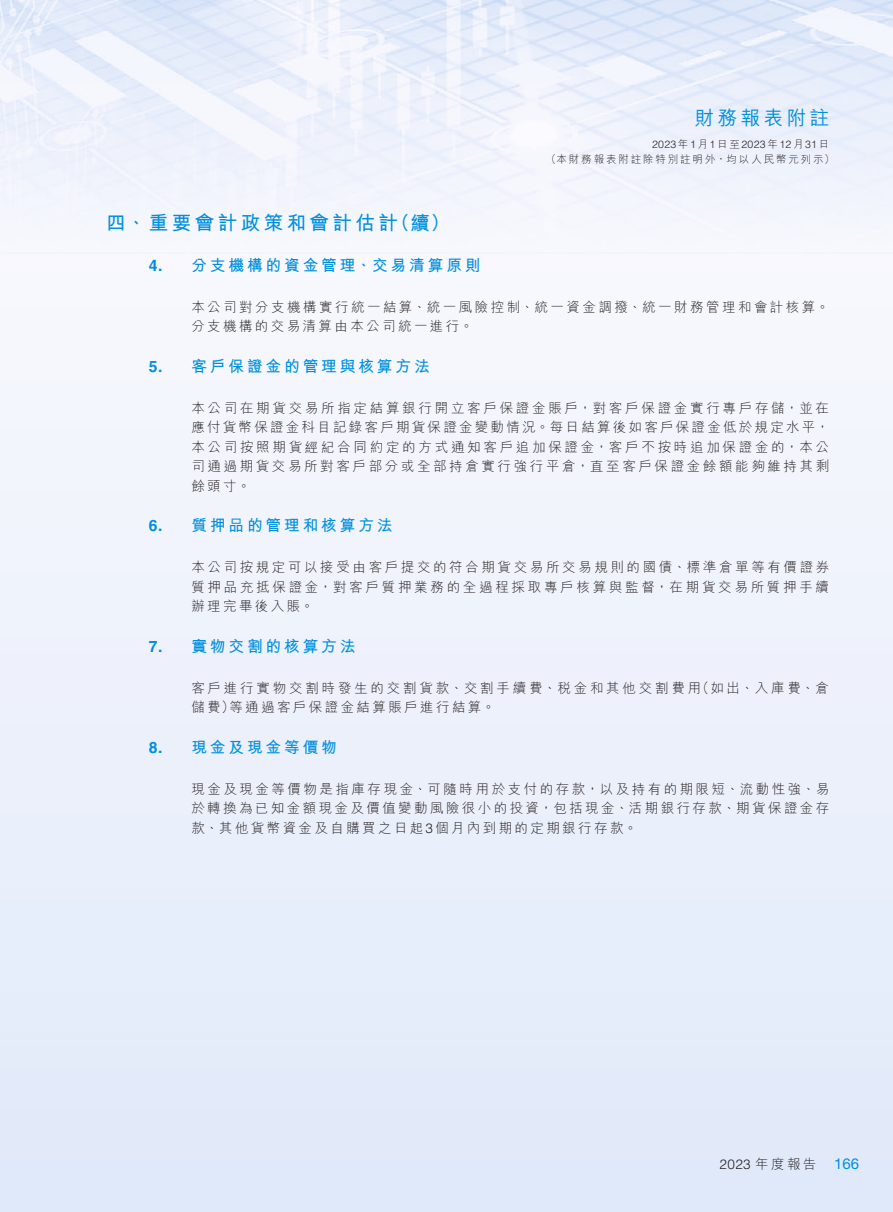
<style>
.page{position:relative;width:893px;height:1212px;background:#fff}
.page>*{position:absolute;margin:0;border:0;box-sizing:border-box;transform-origin:0 0}
._01_Heading_1{font:700 19.5px "M Hei HK";letter-spacing:.18em;color:#008fde}
.t1{font:500 19.5px "M Hei HK";letter-spacing:.18em;color:#008fde}
._02_Heading_2{font:700 15.75px "M Hei HK";letter-spacing:.18em;color:#008fde}
._00_Body_text{font:300 13.5px/19.5px "M Hei HK";letter-spacing:.185em;color:#231f20;text-align:justify}
._00_Body_text-2{font:300 13.5px/19.5px "M Hei HK";letter-spacing:.205em;color:#231f20}
.t2{font:300 13.5px "Helvetica LT Std";color:#231f20}
.t3{font:300 10.5px "M Hei HK";letter-spacing:.18em;color:#231f20}
.t4{font:300 10.5px "Helvetica LT Std";letter-spacing:.03em;color:#231f20}
.s1{font-family:"M Hei HK"}
.s2{font-family:"Helvetica LT Std"}
.s3{font-family:"Helvetica Neue LT Std";font-weight:400;font-size:15px;color:#008fde}
</style>
<div class="page">
<h1 class="t1" style="left:695px;top:104px;width:136px">財務報表附註</h1>
<p class="t4" style="left:652px;top:137px;width:179px">2023<span class="s1">年</span>1<span class="s1">月</span>1<span class="s1">日至</span>2023<span class="s1">年</span>12<span class="s1">月</span>31<span class="s1">日</span></p>
<p class="t3" style="left:546px;top:153px;width:290px">（本財務報表附註除特別註明外，均以人民幣元列示）</p>
<p class="_01_Heading_1" style="left:106px;top:209px;width:345px">四、重要會計政策和會計估計（續）</p>
<p class="_02_Heading_2" style="left:149px;top:254px;width:333px"><span class="s2">4.</span> 分支機構的資金管理、交易清算原則</p>
<p class="_00_Body_text" style="left:191px;top:297px;width:639px">本公司對分支機構實行統一結算、統一風險控制、統一資金調撥、統一財務管理和會計核算。分支機構的交易清算由本公司統一進行。</p>
<p class="_02_Heading_2" style="left:149px;top:355px;width:282px"><span class="s2">5.</span> 客戶保證金的管理與核算方法</p>
<p class="_00_Body_text" style="left:191px;top:398px;width:639px">本公司在期貨交易所指定結算銀行開立客戶保證金賬戶，對客戶保證金實行專戶存儲，並在應付貨幣保證金科目記錄客戶期貨保證金變動情況。每日結算後如客戶保證金低於規定水平，本公司按照期貨經紀合同約定的方式通知客戶追加保證金，客戶不按時追加保證金的，本公司通過期貨交易所對客戶部分或全部持倉實行強行平倉，直至客戶保證金餘額能夠維持其剩餘頭寸。</p>
<p class="_02_Heading_2" style="left:149px;top:514px;width:245px"><span class="s2">6.</span> 質押品的管理和核算方法</p>
<p class="_00_Body_text" style="left:191px;top:557px;width:639px">本公司按規定可以接受由客戶提交的符合期貨交易所交易規則的國債、標準倉單等有價證券質押品充抵保證金，對客戶質押業務的全過程採取專戶核算與監督，在期貨交易所質押手續辦理完畢後入賬。</p>
<p class="_02_Heading_2" style="left:149px;top:635px;width:208px"><span class="s2">7.</span> 實物交割的核算方法</p>
<p class="_00_Body_text-2" style="left:191px;top:678px;width:639px">客戶進行實物交割時發生的交割貨款、交割手續費、稅金和其他交割費用（如出、入庫費、倉儲費）等通過客戶保證金結算賬戶進行結算。</p>
<p class="_02_Heading_2" style="left:149px;top:736px;width:190px"><span class="s2">8.</span> 現金及現金等價物</p>
<p class="_00_Body_text" style="left:191px;top:779px;width:639px">現金及現金等價物是指庫存現金、可隨時用於支付的存款，以及持有的期限短、流動性強、易於轉換為已知金額現金及價值變動風險很小的投資，包括現金、活期銀行存款、期貨保證金存款、其他貨幣資金及自購買之日起<span class="s2">3</span>個月內到期的定期銀行存款。</p>
<p class="t2" style="left:720px;top:1156px;width:141px">2023 <span class="s1">年度報告</span> <span class="s3">166</span></p>
</div>
